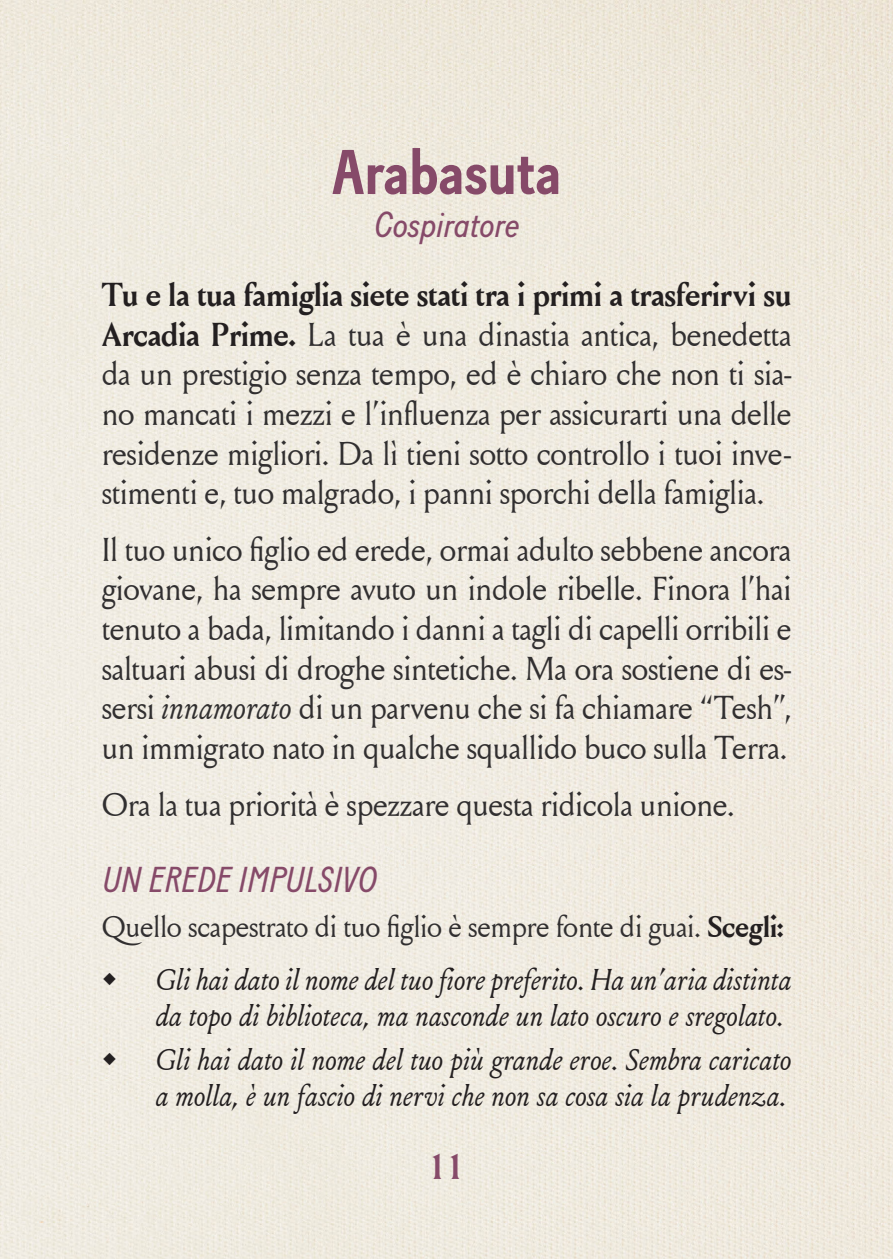
<style>
.page{position:relative;width:893px;height:1259px;background:#fff}
.page>*{position:absolute;margin:0;border:0;box-sizing:border-box;transform-origin:0 0}
.t1{font:700 63px "Baton";color:#864a69}
.t2{font:italic 36px "Baton";letter-spacing:.01em;color:#864a69}
.t3{font:700 36px "Louize Display";color:#864a69}
.t4{font:33px/39.6px "Louize Display";letter-spacing:.01em;color:#312f30;text-align:justify}
.t5{font:italic 30px/36px "Louize Display";letter-spacing:.02em;color:#231f20;text-align:right}
.t6{font:30px "Louize Display";letter-spacing:.01em;color:#312f30}
.s1{font-weight:700;color:#231f20}
.s2{font-style:italic}
</style>
<div class="page">
<img style="left:0;top:0;width:893px;height:1259px">
<h1 class="t1" style="left:332px;top:135px;width:231px">Arabasuta</h1>
<p class="t2" style="left:374px;top:204px;width:147px">Cospiratore</p>
<p class="t4" style="left:102px;top:274px;width:691px"><span class="s1">Tu e la tua famiglia siete stati tra i primi a trasferirvi su Arcadia Prime.</span> La tua è una dinastia antica, benedetta da un prestigio senza tempo, ed è chiaro che non ti sia&shy;no mancati i mezzi e l’influenza per assicurarti una delle residenze migliori. Da lì tieni sotto controllo i tuoi inve&shy;stimenti e, tuo malgrado, i panni sporchi della famiglia.</p>
<p class="t4" style="left:102px;top:528px;width:691px">Il tuo unico figlio ed erede, ormai adulto sebbene ancora giovane, ha sempre avuto un indole ribelle. Finora l’hai tenuto a bada, limitando i danni a tagli di capelli orribili e saltuari abusi di droghe sintetiche. Ma ora sostiene di es&shy;sersi <span class="s2">innamorato</span> di un parvenu che si fa chiamare “Tesh”, un immigrato nato in qualche squallido buco sulla Terra.</p>
<p class="t4" style="left:102px;top:783px;width:634px">Ora la tua priorità è spezzare questa ridicola unione.</p>
<p class="t2" style="left:102px;top:859px;width:275px">UN EREDE IMPULSIVO</p>
<p class="t6" style="left:102px;top:905px;width:683px">Quello scapestrato di tuo figlio è sempre fonte di guai. <span class="s1">Scegli:</span></p>
<p class="t5" style="left:102px;top:960px;width:691px">• Gli hai dato il nome del tuo fiore preferito. Ha un’aria distinta da topo di biblioteca, ma nasconde un lato oscuro e sregolato.</p>
<p class="t5" style="left:102px;top:1041px;width:691px">• Gli hai dato il nome del tuo più grande eroe. Sembra caricato a molla, è un fascio di nervi che non sa cosa sia la prudenza.</p>
<p class="t3" style="left:428px;top:1138px;width:37px">11</p>
</div>
